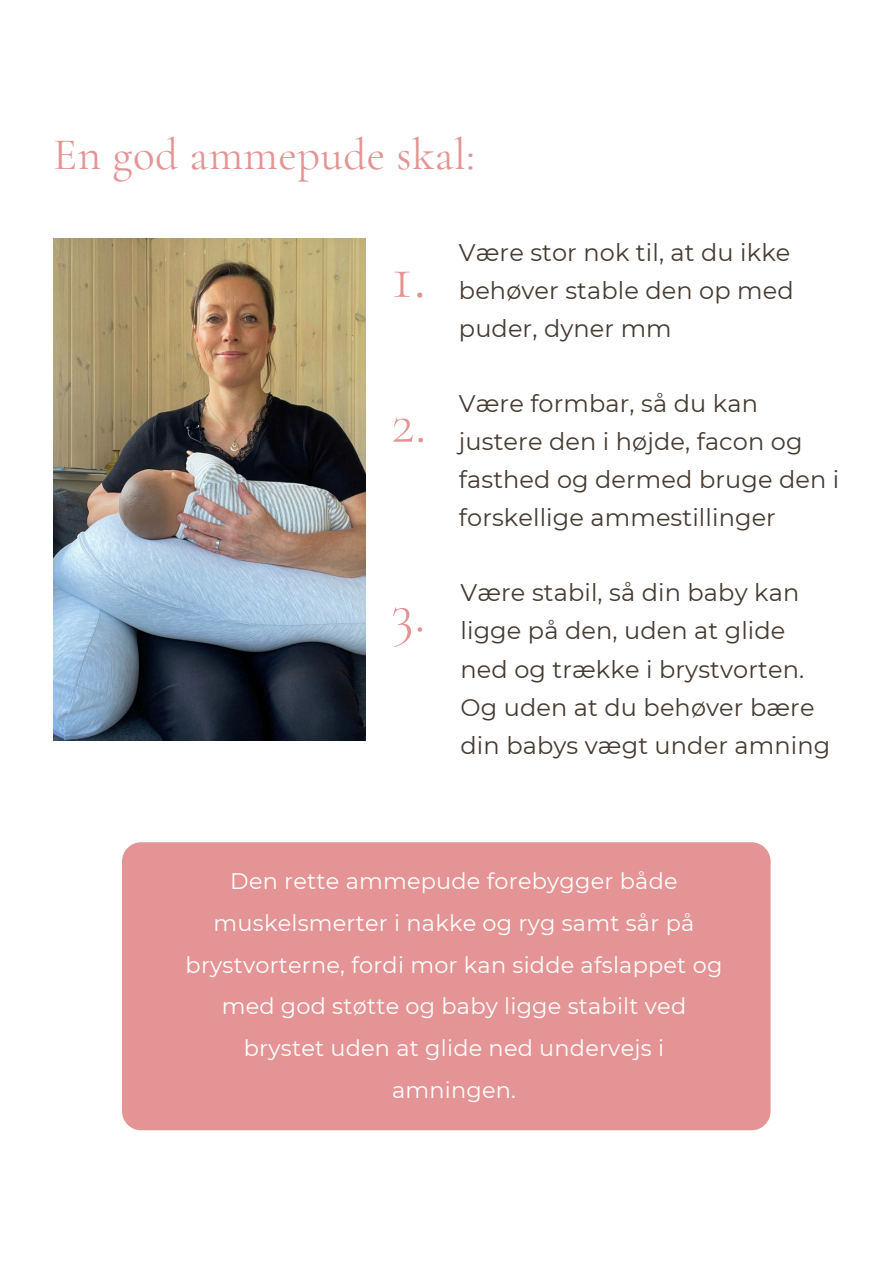
<style>
.page{position:relative;width:894px;height:1264px;background:#fff}
.page>*{position:absolute;margin:0;border:0;box-sizing:border-box;transform-origin:0 0}
.t1{font:300 65.4px "Cormorant Garamond";color:#e49494}
.t2{font:300 58.05px "Cormorant Garamond";color:#e49494}
.t3{font:45px "Cormorant Garamond";letter-spacing:.01em;color:#e49494}
.t4{font:24px/38.2px "Montserrat";letter-spacing:.005em;color:#443a31}
.t5{font:22.35px/41.7px "Montserrat";letter-spacing:.01em;color:#fff;text-align:center}
</style>
<div class="page">
<div style="left:122px;top:842px;width:648px;height:288px;background:#e49494;border-radius:19px"></div>
<img style="left:53px;top:238px;width:312px;height:502px">
<p class="t3" style="left:53px;top:127px;width:423px">En god ammepude skal:</p>
<h2 class="t1" style="left:391px;top:236px;width:37px">1.</h2>
<p class="t2" style="left:391px;top:388px;width:37px">2.</p>
<h2 class="t2" style="left:391px;top:577px;width:36px">3.</h2>
<h1 class="t4" style="left:459px;top:233px;width:336px">Være stor nok til, at du ikke behøver stable den op med puder, dyner mm</h1>
<p class="t4" style="left:459px;top:384px;width:382px">Være formbar, så du kan justere den i højde, facon og fasthed og dermed bruge den i forskellige ammestillinger</p>
<p class="t4" style="left:460px;top:573px;width:371px">Være stabil, så din baby kan ligge på den, uden at glide ned og trække i brystvorten.<br>Og uden at du behøver bære din babys vægt under amning</p>
<p class="t5" style="left:185px;top:860px;width:538px">Den rette ammepude forebygger både muskelsmerter i nakke og ryg samt sår på brystvorterne, fordi mor kan sidde afslappet og med god støtte og baby ligge stabilt ved brystet uden at glide ned undervejs i amningen.</p>
</div>
